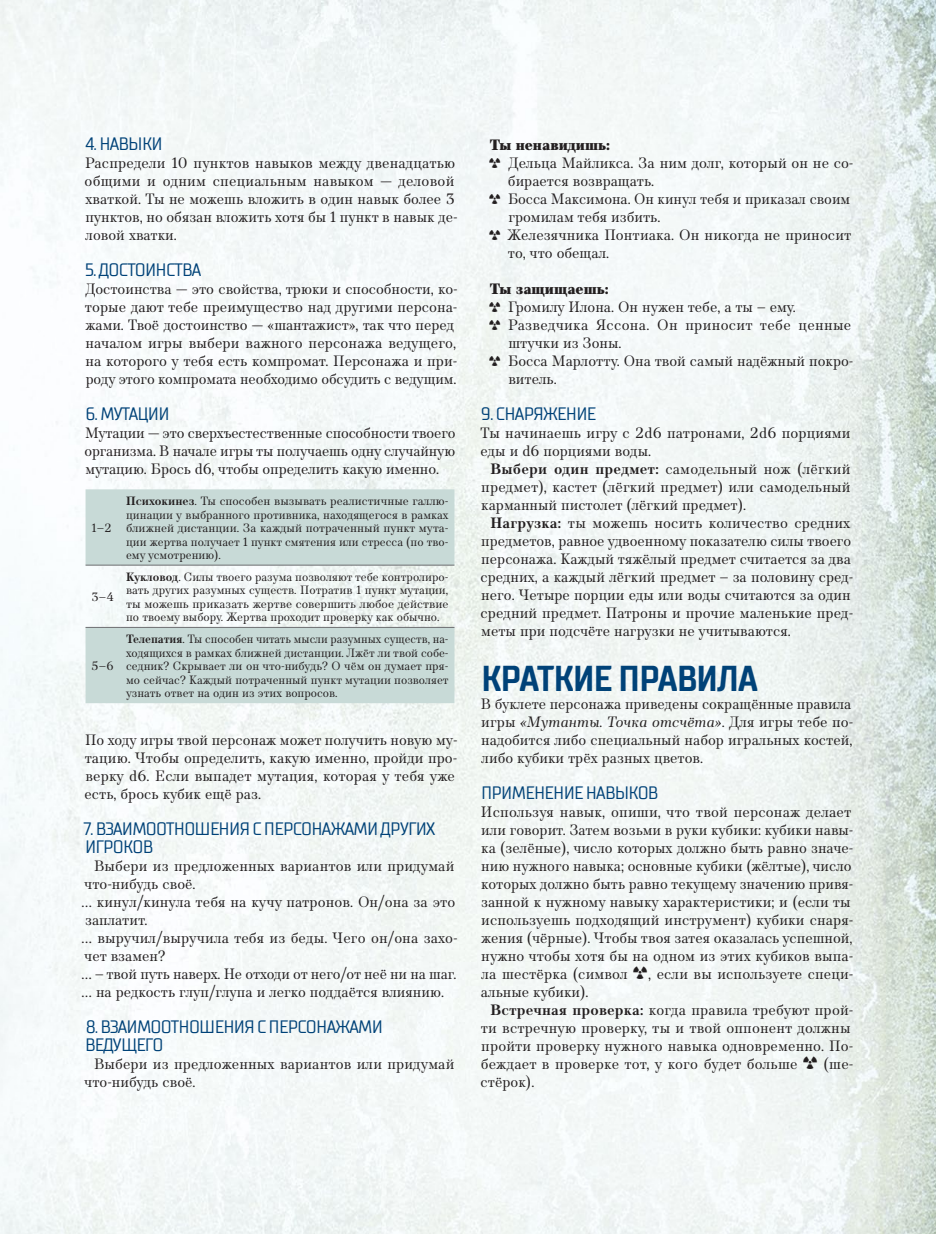
<style>
.page{position:relative;width:936px;height:1234px;background:#fff}
.page>*{position:absolute;margin:0;border:0;box-sizing:border-box;transform-origin:0 0}
.t1{font:700 36px "TT Supermolot Condensed";letter-spacing:-.02em;color:#004278}
.t2{font:18px/18px "TT Supermolot Condensed";letter-spacing:-.04em;color:#004278}
.t3{font:15px/18px "TT Barrels";color:#231f20}
.t4{font:15px "TT Barrels";letter-spacing:.02em;color:#231f20}
.t5{font:900 15px "TT Barrels";color:#231f20}
.t6{font:12px/13.5px "TT Barrels";color:#231f20;text-align:justify}
.s1{font-weight:700}
.s2{font-family:"workingsignstfb";font-size:12px}
.s3{font-style:italic}
.s4{font-family:"workingsignstfb"}
</style>
<div class="page">
<img style="left:0;top:0;width:935px;height:1233px">
<svg style="left:86px;top:489px;width:368px;height:214px;fill:#c8dad7"></svg>
<hr style="left:86px;top:564px;width:34px;height:1px;background:#6d6e71">
<hr style="left:120px;top:564px;width:334px;height:1px;background:#6d6e71">
<hr style="left:86px;top:627px;width:34px;height:1px;background:#6d6e71">
<hr style="left:120px;top:627px;width:334px;height:1px;background:#6d6e71">
<p class="t2" style="left:85px;top:135px;width:79px">4. НАВЫКИ</p>
<p class="t3" style="left:85px;top:154px;width:374px">Распредели 10 пунктов навыков между двенадцатью общими и одним специальным навыком — деловой хваткой. Ты не можешь вложить в один навык более 3 пунктов, но обязан вложить хотя бы 1 пункт в навык де‑ ловой хватки.</p>
<p class="t2" style="left:85px;top:261px;width:118px">5. ДОСТОИНСТВА</p>
<p class="t3" style="left:85px;top:280px;width:374px">Достоинства — это свойства, трюки и способности, ко‑ торые дают тебе преимущество над другими персона‑ жами. Твоё достоинство — «шантажист», так что перед началом игры выбери важного персонажа ведущего, на которого у тебя есть компромат. Персонажа и при‑ роду этого компромата необходимо обсудить с ведущим.</p>
<p class="t2" style="left:86px;top:405px;width:85px">6. МУТАЦИИ</p>
<p class="t3" style="left:85px;top:424px;width:372px;text-align:justify">Мутации — это сверхъестественные способности твоего организма. В начале игры ты получаешь одну случайную мутацию. Брось d6, чтобы определить какую именно.</p>
<p class="t6" style="left:92px;top:521px;width:22px">1–2</p>
<p class="t6" style="left:92px;top:590px;width:24px">3–4</p>
<p class="t6" style="left:126px;top:494px;width:324px"><span class="s1">Психокинез</span>. Ты способен вызывать реалистичные галлю‑ цинации у выбранного противника, находящегося в рамках ближней дистанции. За каждый потраченный пункт мута‑ ции жертва получает 1 пункт смятения или стресса (по тво‑ ему усмотрению).</p>
<p class="t6" style="left:126px;top:570px;width:324px"><span class="s1">Кукловод</span>. Силы твоего разума позволяют тебе контролиро‑ вать других разумных существ. Потратив 1 пункт мутации, ты можешь приказать жертве совершить любое действие по твоему выбору. Жертва проходит проверку как обычно.</p>
<p class="t6" style="left:126px;top:632px;width:324px"><span class="s1">Телепатия</span>. Ты способен читать мысли разумных существ, на‑ ходящихся в рамках ближней дистанции. Лжёт ли твой собе‑ седник? Скрывает ли он что‑нибудь? О чём он думает пря‑ мо сейчас? Каждый потраченный пункт мутации позволяет узнать ответ на один из этих вопросов.</p>
<p class="t3" style="left:85px;top:730px;width:374px">По ходу игры твой персонаж может получить новую му‑ тацию. Чтобы определить, какую именно, пройди про‑ верку d6. Если выпадет мутация, которая у тебя уже есть, брось кубик ещё раз.</p>
<p class="t2" style="left:83px;top:819px;width:353px">7. ВЗАИМООТНОШЕНИЯ С ПЕРСОНАЖАМИ ДРУГИХ<br>ИГРОКОВ</p>
<p class="t3" style="left:82px;top:856px;width:377px;text-indent:12px">Выбери из предложенных вариантов или придумай что-нибудь своё.<br>… кинул/кинула тебя на кучу патронов. Он/она за это заплатит.<br>… выручил/выручила тебя из беды. Чего он/она захо‑ чет взамен?<br>… – твой путь наверх. Не отходи от него/от неё ни на шаг. … на редкость глуп/глупа и легко поддаётся влиянию.</p>
<p class="t2" style="left:85px;top:1017px;width:299px">8. ВЗАИМООТНОШЕНИЯ С ПЕРСОНАЖАМИ<br>ВЕДУЩЕГО</p>
<p class="t3" style="left:84px;top:1054px;width:371px;text-indent:10px">Выбери из предложенных вариантов или придумай что-нибудь своё.</p>
<p class="t6" style="left:92px;top:659px;width:23px">5–6</p>
<p class="t5" style="left:490px;top:136px;width:122px">Ты ненавидишь:</p>
<p class="t3" style="left:489px;top:154px;width:365px"><span class="s2">/</span> Дельца Майликса. За ним долг, который он не со‑</p>
<p class="t3" style="left:508px;top:172px;width:148px">бирается возвращать.</p>
<p class="t3" style="left:489px;top:190px;width:362px"><span class="s2">/</span> Босса Максимона. Он кинул тебя и приказал своим</p>
<p class="t3" style="left:508px;top:208px;width:154px">громилам тебя избить.</p>
<p class="t3" style="left:489px;top:226px;width:363px"><span class="s2">/</span> Железячника Понтиака. Он никогда не приносит</p>
<p class="t3" style="left:508px;top:244px;width:103px">то, что обещал.</p>
<p class="t5" style="left:490px;top:280px;width:120px">Ты защищаешь:</p>
<p class="t3" style="left:489px;top:298px;width:308px"><span class="s2">/</span> Громилу Илона. Он нужен тебе, а ты – ему.</p>
<p class="t4" style="left:489px;top:316px;width:363px"><span class="s2">/</span> Разведчика Яссона. Он приносит тебе ценные</p>
<p class="t3" style="left:508px;top:334px;width:115px">штучки из Зоны.</p>
<p class="t3" style="left:489px;top:352px;width:365px"><span class="s2">/</span> Босса Марлотту. Она твой самый надёжный покро‑</p>
<p class="t3" style="left:508px;top:370px;width:50px">витель.</p>
<p class="t2" style="left:481px;top:405px;width:117px">9. СНАРЯЖЕНИЕ</p>
<p class="t3" style="left:480px;top:424px;width:372px">Ты начинаешь игру с 2d6 патронами, 2d6 порциями еды и d6 порциями воды.</p>
<p class="t3" style="left:481px;top:460px;width:370px;text-align:justify;text-indent:9px"><span class="s1">Выбери один предмет:</span> самодельный нож (лёгкий предмет), кастет (лёгкий предмет) или самодельный карманный пистолет (лёгкий предмет).</p>
<p class="t3" style="left:480px;top:514px;width:374px;text-indent:10px"><span class="s1">Нагрузка:</span> ты можешь носить количество средних предметов, равное удвоенному показателю силы твоего персонажа. Каждый тяжёлый предмет считается за два средних, а каждый лёгкий предмет – за половину сред‑ него. Четыре порции еды или воды считаются за один средний предмет. Патроны и прочие маленькие пред‑ меты при подсчёте нагрузки не учитываются.</p>
<h1 class="t1" style="left:481px;top:656px;width:278px">КРАТКИЕ ПРАВИЛА</h1>
<p class="t3" style="left:481px;top:694px;width:374px">В буклете персонажа приведены сокращённые правила игры <span class="s3">«Мутанты. Точка отсчёта»</span>. Для игры тебе по‑ надобится либо специальный набор игральных костей, либо кубики трёх разных цветов.</p>
<p class="t2" style="left:481px;top:783px;width:179px">ПРИМЕНЕНИЕ НАВЫКОВ</p>
<p class="t3" style="left:481px;top:802px;width:374px">Используя навык, опиши, что твой персонаж делает или говорит. Затем возьми в руки кубики: кубики навы‑ ка (зелёные), число которых должно быть равно значе‑ нию нужного навыка; основные кубики (жёлтые), число которых должно быть равно текущему значению привя‑ занной к нужному навыку характеристики; и (если ты используешь подходящий инструмент) кубики снаря‑ жения (чёрные). Чтобы твоя затея оказалась успешной, нужно чтобы хотя бы на одном из этих кубиков выпа‑ ла шестёрка (символ <span class="s4">/</span>, если вы используете специ‑ альные кубики).</p>
<p class="t3" style="left:480px;top:1000px;width:374px;text-indent:10px"><span class="s1">Встречная проверка:</span> когда правила требуют прой‑ ти встречную проверку, ты и твой оппонент должны пройти проверку нужного навыка одновременно. По‑ беждает в проверке тот, у кого будет больше <span class="s4">/</span> (ше‑ стёрок).</p>
</div>
